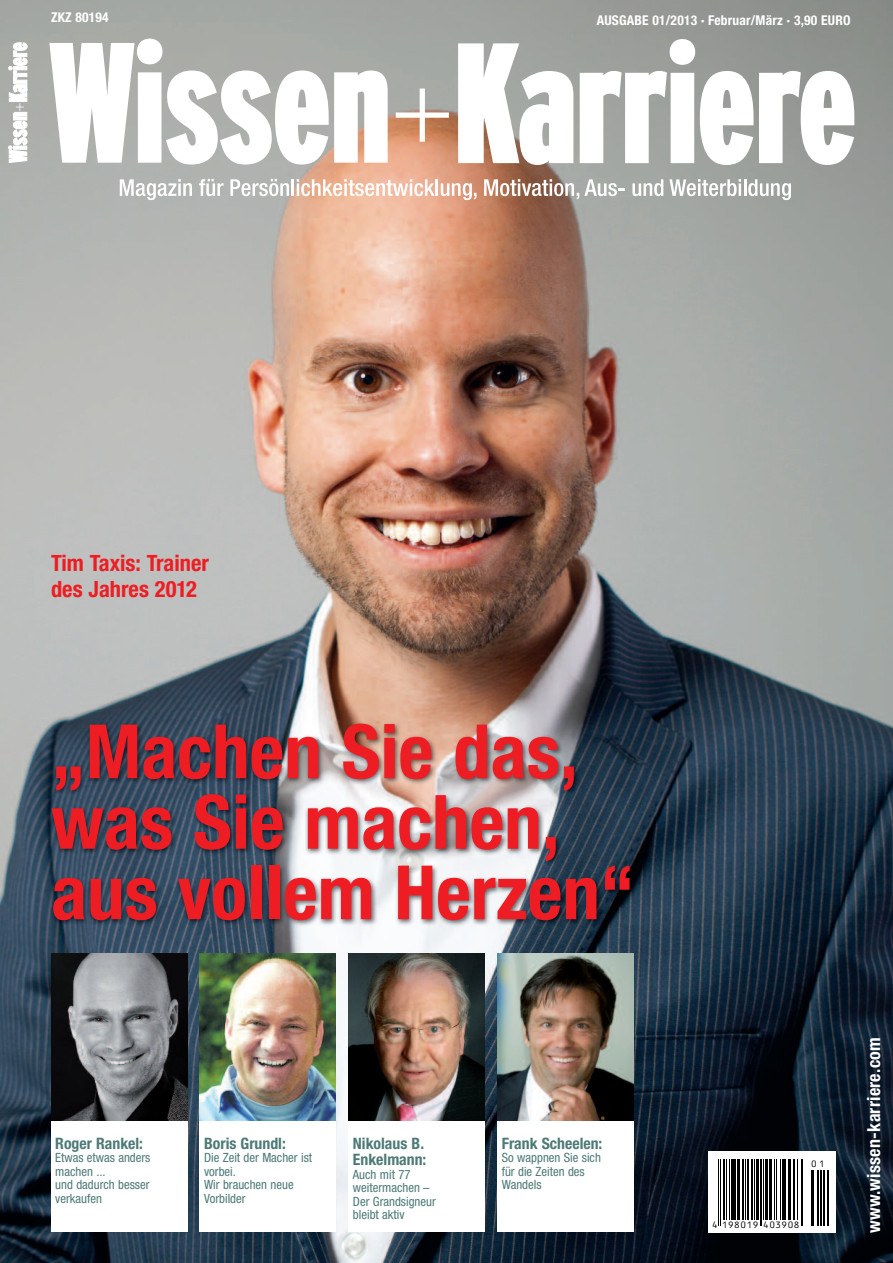
<style>
.page{position:relative;width:893px;height:1263px;background:#fff}
.page>*{position:absolute;margin:0;border:0;box-sizing:border-box;transform-origin:0 0}
.t1{font:700 condensed 75px/70.5px "Helvetica Neue";color:#ee1d23}
.t2{font:700 condensed 22.5px/25.5px "Helvetica Neue";color:#ee1d23}
.t3{font:700 condensed 18px "Helvetica Neue";letter-spacing:.015em;color:#fff}
.t4{font:700 condensed 15.75px/16.5px "Helvetica Neue";color:#4d7a75}
.t5{font:700 condensed 13.5px "Helvetica Neue";letter-spacing:.015em;color:#fff}
.t6{font:condensed 12.75px/13.5px "Helvetica Neue";color:#4d7a75}
.t7{font:10.5px "OCR B";letter-spacing:-.015em;color:#000}
</style>
<div class="page">
<img style="left:0;top:0;width:893px;height:1263px">
<div style="left:708px;top:1151px;width:128px;height:82px;background:#fff"></div>
<hr style="left:718px;top:1159px;width:1px;height:66px;background:#000">
<hr style="left:720px;top:1159px;width:1px;height:66px;background:#000">
<hr style="left:723px;top:1159px;width:2px;height:61px;background:#000">
<hr style="left:726px;top:1159px;width:1px;height:61px;background:#000">
<hr style="left:729px;top:1159px;width:1px;height:61px;background:#000">
<hr style="left:731px;top:1159px;width:3px;height:61px;background:#000">
<hr style="left:734px;top:1159px;width:2px;height:61px;background:#000">
<hr style="left:737px;top:1159px;width:3px;height:61px;background:#000">
<hr style="left:742px;top:1159px;width:2px;height:61px;background:#000">
<hr style="left:745px;top:1159px;width:1px;height:61px;background:#000">
<hr style="left:747px;top:1159px;width:2px;height:61px;background:#000">
<hr style="left:751px;top:1159px;width:1px;height:61px;background:#000">
<hr style="left:754px;top:1159px;width:1px;height:61px;background:#000">
<hr style="left:756px;top:1159px;width:3px;height:61px;background:#000">
<hr style="left:759px;top:1159px;width:1px;height:66px;background:#000">
<hr style="left:761px;top:1159px;width:1px;height:66px;background:#000">
<hr style="left:763px;top:1159px;width:1px;height:61px;background:#000">
<hr style="left:765px;top:1159px;width:3px;height:61px;background:#000">
<hr style="left:769px;top:1159px;width:3px;height:61px;background:#000">
<hr style="left:774px;top:1159px;width:1px;height:61px;background:#000">
<hr style="left:776px;top:1159px;width:1px;height:61px;background:#000">
<hr style="left:780px;top:1159px;width:1px;height:61px;background:#000">
<hr style="left:782px;top:1159px;width:3px;height:61px;background:#000">
<hr style="left:785px;top:1159px;width:1px;height:61px;background:#000">
<hr style="left:788px;top:1159px;width:3px;height:61px;background:#000">
<hr style="left:793px;top:1159px;width:1px;height:61px;background:#000">
<hr style="left:794px;top:1159px;width:1px;height:61px;background:#000">
<hr style="left:797px;top:1159px;width:1px;height:61px;background:#000">
<hr style="left:801px;top:1159px;width:1px;height:66px;background:#000">
<hr style="left:802px;top:1159px;width:1px;height:66px;background:#000">
<hr style="left:811px;top:1170px;width:1px;height:55px;background:#000">
<hr style="left:812px;top:1170px;width:2px;height:55px;background:#000">
<hr style="left:817px;top:1170px;width:2px;height:55px;background:#000">
<hr style="left:820px;top:1170px;width:1px;height:55px;background:#000">
<hr style="left:821px;top:1170px;width:1px;height:55px;background:#000">
<hr style="left:823px;top:1170px;width:2px;height:55px;background:#000">
<hr style="left:827px;top:1170px;width:2px;height:55px;background:#000">
<img style="left:349px;top:959px;width:136px;height:162px">
<img style="left:200px;top:959px;width:136px;height:162px">
<img style="left:51px;top:959px;width:136px;height:162px">
<div style="left:349px;top:1121px;width:136px;height:110px;background:#fff"></div>
<img style="left:497px;top:959px;width:137px;height:162px">
<div style="left:497px;top:1121px;width:137px;height:110px;background:#fff"></div>
<div style="left:200px;top:1121px;width:136px;height:110px;background:#fff"></div>
<div style="left:51px;top:1121px;width:136px;height:110px;background:#fff"></div>
<img style="left:39px;top:710px;width:678px;height:249px">
<img style="left:349px;top:954px;width:136px;height:5px">
<img style="left:200px;top:954px;width:136px;height:5px">
<img style="left:51px;top:954px;width:136px;height:5px">
<img style="left:497px;top:954px;width:137px;height:5px">
<svg style="left:49px;top:39px;width:340px;height:127px"></svg>
<svg style="left:396px;top:89px;width:53px;height:53px"></svg>
<svg style="left:457px;top:39px;width:397px;height:127px"></svg>
<svg style="left:120px;top:179px;width:72px;height:21px"></svg>
<svg style="left:199px;top:179px;width:24px;height:17px"></svg>
<svg style="left:230px;top:179px;width:247px;height:21px"></svg>
<svg style="left:484px;top:179px;width:141px;height:20px"></svg>
<svg style="left:632px;top:179px;width:31px;height:17px"></svg>
<svg style="left:669px;top:179px;width:122px;height:21px"></svg>
<svg style="left:9px;top:43px;width:18px;height:120px"></svg>
<p class="t5" style="left:51px;top:13px;width:59px">ZKZ 80194</p>
<p class="t5" style="left:597px;top:15px;width:255px">AUSGABE 01/2013 · Februar/März · 3,90 EURO</p>
<h2 class="t2" style="left:51px;top:552px;width:159px">Tim Taxis: Trainer des Jahres 2012</h2>
<h1 class="t1" style="left:51px;top:723px;width:585px">„Machen Sie das, was Sie machen, aus vollem Herzen“</h1>
<p class="t4" style="left:55px;top:1136px;width:89px">Roger Rankel:</p>
<p class="t6" style="left:55px;top:1152px;width:97px">Etwas etwas anders machen ...<br>und dadurch besser verkaufen</p>
<p class="t4" style="left:204px;top:1136px;width:83px">Boris Grundl:</p>
<p class="t6" style="left:204px;top:1152px;width:110px">Die Zeit der Macher ist vorbei.<br>Wir brauchen neue<br>Vorbilder</p>
<p class="t4" style="left:353px;top:1136px;width:75px">Nikolaus B.<br>Enkelmann:</p>
<p class="t6" style="left:353px;top:1168px;width:84px">Auch mit 77 weitermachen –<br>Der Grandsigneur bleibt aktiv</p>
<p class="t4" style="left:502px;top:1136px;width:102px">Frank Scheelen:</p>
<p class="t6" style="left:502px;top:1152px;width:101px">So wappnen Sie sich für die Zeiten des<br>Wandels</p>
<p class="t7" style="left:811px;top:1157px;width:16px">01</p>
<p class="t7" style="left:712px;top:1218px;width:90px">4 198019 403908</p>
<h3 class="t3" style="left:867px;top:1233px;width:197px;rotate:-90deg">www.wissen-karriere.com</h3>
</div>
